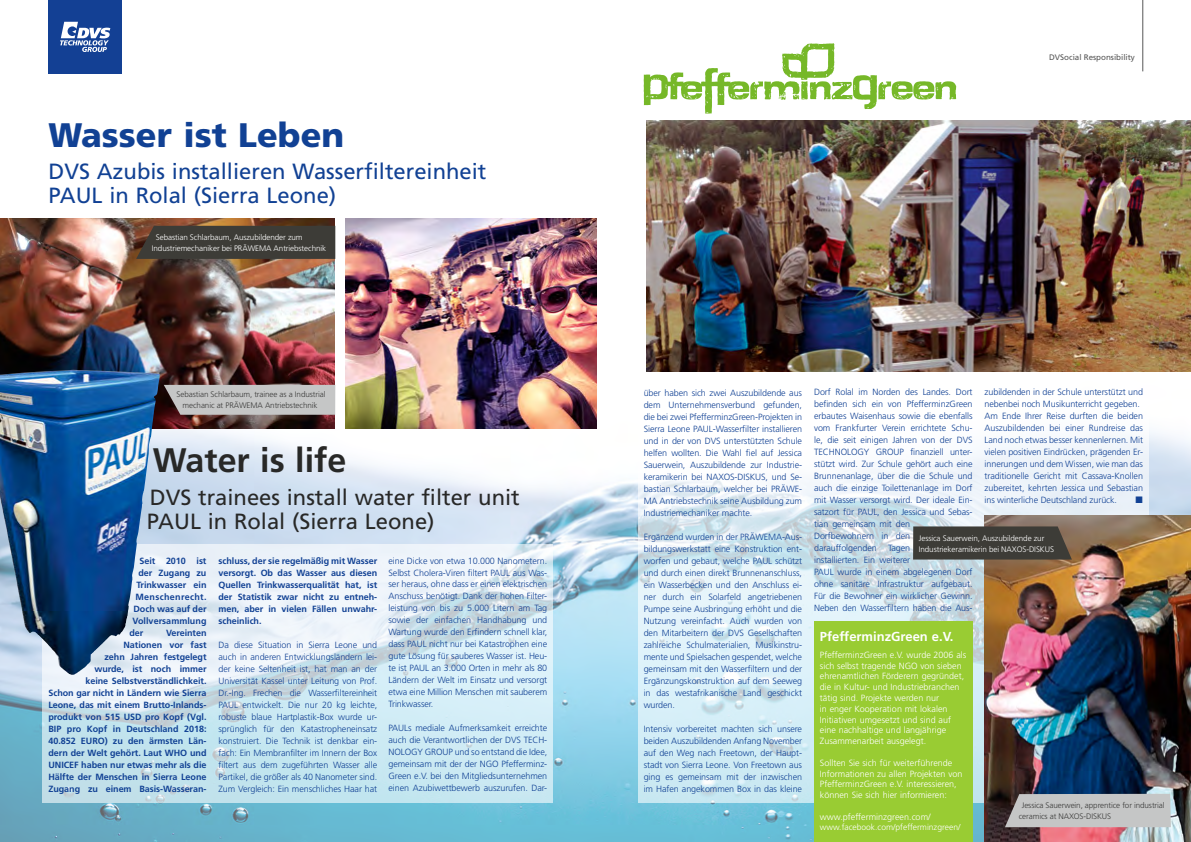
<style>
.page{position:relative;width:1191px;height:842px;background:#fff}
.page>*{position:absolute;margin:0;border:0;box-sizing:border-box;transform-origin:0 0}
.t1{font:900 34px "Frutiger";color:#114194}
.t2{font:700 34px "Frutiger";color:#282827}
.t3{font:22px/24px "Frutiger";color:#114194}
.t4{font:22px/24px "Frutiger";color:#282827}
.t5{font:700 13px "Frutiger";color:#fff}
.t6{font:300 9px/12px "Frutiger";letter-spacing:-.01em;color:#114194;text-align:justify}
.t7{font:700 9px/12px "Frutiger";letter-spacing:-.005em;color:#114194;text-align:right}
.t8{font:300 9px/10.8px "Frutiger";color:#fff}
.t9{font:700 9px "Frutiger";letter-spacing:.035em;color:#114194}
.t10{font:300 8.5px "Frutiger";color:#fff}
.t11{font:300 8px/11px "Frutiger";letter-spacing:-.01em;color:#fff}
.t12{font:300 8px/11px "Frutiger";letter-spacing:-.01em;color:#3b3b3a}
.t13{font:8px "Frutiger";color:#565656}
</style>
<div class="page">
<img style="left:0;top:313px;width:1191px;height:529px">
<svg style="left:638px;top:313px;width:510px;height:489px"></svg>
<img style="left:984px;top:516px;width:207px;height:326px">
<img style="left:0;top:218px;width:334px;height:210px">
<img style="left:346px;top:218px;width:250px;height:210px">
<img style="left:646px;top:120px;width:545px;height:251px">
<div style="left:48px;top:0;width:74px;height:74px;background:#134094"></div>
<svg style="left:60px;top:22px;width:50px;height:30px"></svg>
<svg style="left:643px;top:43px;width:313px;height:71px"></svg>
<hr style="left:1142px;top:0;width:1px;height:71px;background:#565656">
<svg style="left:43px;top:544px;width:510px;height:258px;background:#cbe0ec"></svg>
<div style="left:814px;top:621px;width:158px;height:221px;background:#9c3"></div>
<img style="left:0;top:368px;width:72px;height:265px">
<svg style="left:913px;top:526px;width:158px;height:33px;background:#413f3a"></svg>
<div style="left:1005px;top:794px;width:165px;height:33px;background:#c5c6c6"></div>
<div style="left:136px;top:226px;width:199px;height:33px;background:#3d3c37"></div>
<svg style="left:164px;top:385px;width:171px;height:30px;background:#bcbbbb"></svg>
<svg style="left:1135px;top:497px;width:7px;height:6px"></svg>
<h1 class="t1" style="left:48px;top:114px;width:297px">Wasser ist Leben</h1>
<h2 class="t3" style="left:48px;top:160px;width:439px">DVS Azubis installieren Wasserfiltereinheit<br>PAUL in Rolal (Sierra Leone)</h2>
<p class="t11" style="left:152px;top:232px;width:176px;text-indent:4px">Sebastian Schlarbaum, Auszubildender zum<br>Industriemechaniker bei PRÄWEMA Antriebstechnik</p>
<p class="t12" style="left:176px;top:389px;width:150px;text-align:center">Sebastian Schlarbaum, trainee as a Industrial mechanic at PRÄWEMA Antriebstechnik</p>
<h1 class="t2" style="left:153px;top:440px;width:195px">Water is life</h1>
<h2 class="t4" style="left:147px;top:485px;width:374px">DVS trainees install water filter unit<br>PAUL in Rolal (Sierra Leone)</h2>
<p class="t7" style="left:139px;top:554px;width:68px">Seit 2010 ist</p>
<p class="t7" style="left:138px;top:566px;width:69px">der Zugang zu</p>
<p class="t7" style="left:136px;top:578px;width:72px">Trinkwasser ein</p>
<p class="t9" style="left:135px;top:591px;width:73px">Menschenrecht.</p>
<p class="t7" style="left:133px;top:602px;width:75px">Doch was auf der</p>
<p class="t7" style="left:132px;top:614px;width:76px">Vollversammlung</p>
<p class="t7" style="left:129px;top:626px;width:15px">der</p>
<p class="t7" style="left:48px;top:626px;width:160px">Vereinten<br>Nationen vor fast<br>zehn Jahren festgelegt<br>wurde, ist noch immer<br>keine Selbstverständlichkeit.<br>Schon gar nicht in Ländern wie Sierra<br>Leone, das mit einem Brutto-Inlands&shy;produkt von 515 USD pro Kopf (Vgl.<br>BIP pro Kopf in Deutschland 2018:<br>40.852 EURO) zu den ärmsten Län&shy;dern der Welt gehört. Laut WHO und<br>UNICEF haben nur etwas mehr als die<br>Hälfte der Menschen in Sierra Leone<br>Zugang zu einem Basis-Wasseran-</p>
<p class="t7" style="left:218px;top:554px;width:160px;text-align:justify">schluss, der sie regelmäßig mit Wasser versorgt. Ob das Wasser aus diesen Quellen Trinkwasserqualität hat, ist der Statistik zwar nicht zu entneh&shy;men, aber in vielen Fällen unwahr&shy;scheinlich.</p>
<p class="t6" style="left:218px;top:638px;width:160px">Da diese Situation in Sierra Leone und auch in anderen Entwicklungsländern lei&shy;der keine Seltenheit ist, hat man an der Universität Kassel unter Leitung von Prof.<br>Dr.-Ing. Frechen die Wasserfiltereinheit PAUL entwickelt. Die nur 20 kg leichte, robuste blaue Hartplastik-Box wurde ur&shy;sprünglich für den Katastropheneinsatz konstruiert. Die Technik ist denkbar ein&shy;fach: Ein Membranfilter im Innern der Box filtert aus dem zugeführten Wasser alle Partikel, die größer als 40 Nanometer sind.<br>Zum Vergleich: Ein menschliches Haar hat</p>
<p class="t6" style="left:388px;top:554px;width:160px">eine Dicke von etwa 10.000 Nanometern.<br>Selbst Cholera-Viren filtert PAUL aus Was&shy;ser heraus, ohne dass er einen elektrischen Anschuss benötigt. Dank der hohen Filter&shy;leistung von bis zu 5.000 Litern am Tag sowie der einfachen Handhabung und Wartung wurde den Erfindern schnell klar, dass PAUL nicht nur bei Katastrophen eine gute Lösung für sauberes Wasser ist. Heu&shy;te ist PAUL an 3.000 Orten in mehr als 80<br>Ländern der Welt im Einsatz und versorgt etwa eine Million Menschen mit sauberem Trinkwasser.</p>
<p class="t6" style="left:388px;top:722px;width:160px">PAULs mediale Aufmerksamkeit erreichte auch die Verantwortlichen der DVS TECH-NOLOGY GROUP und so entstand die Idee, gemeinsam mit der der NGO Pfefferminz-Green e.V. bei den Mitgliedsunternehmen einen Azubiwettbewerb auszurufen. Dar-</p>
<p class="t13" style="left:1049px;top:53px;width:87px">DVSocial Responsibility</p>
<p class="t6" style="left:643px;top:387px;width:160px">über haben sich zwei Auszubildende aus dem Unternehmensverbund gefunden, die bei zwei PfefferminzGreen-Projekten in Sierra Leone PAUL-Wasserfilter installieren und in der von DVS unterstützten Schule helfen wollten. Die Wahl fiel auf Jessica Sauerwein, Auszubildende zur Industrie&shy;keramikerin bei NAXOS-DISKUS, und Se&shy;bastian Schlarbaum, welcher bei PRÄWE-MA Antriebstechnik seine Ausbildung zum Industriemechaniker machte.</p>
<p class="t6" style="left:643px;top:531px;width:160px">Ergänzend wurden in der PRÄWEMA-Aus&shy;bildungswerkstatt eine Konstruktion ent&shy;worfen und gebaut, welche PAUL schützt und durch einen direkt Brunnenanschluss, ein Wasserbecken und den Anschluss ei&shy;ner durch ein Solarfeld angetriebenen Pumpe seine Ausbringung erhöht und die Nutzung vereinfacht. Auch wurden von den Mitarbeitern der DVS Gesellschaften zahlreiche Schulmaterialien, Musikinstru&shy;mente und Spielsachen gespendet, welche gemeinsam mit den Wasserfiltern und der Ergänzungskonstruktion auf dem Seeweg in das westafrikanische Land geschickt wurden.</p>
<p class="t6" style="left:643px;top:722px;width:160px">Intensiv vorbereitet machten sich unsere beiden Auszubildenden Anfang November auf den Weg nach Freetown, der Haupt&shy;stadt von Sierra Leone. Von Freetown aus ging es gemeinsam mit der inzwischen im Hafen angekommen Box in das kleine</p>
<p class="t6" style="left:814px;top:386px;width:160px;text-align:left">Dorf Rolal im Norden des Landes. Dort befinden sich ein von PfefferminzGreen erbautes Waisenhaus sowie die ebenfalls vom Frankfurter Verein errichtete Schu&shy;le, die seit einigen Jahren von der DVS TECHNOLOGY GROUP finanziell unter&shy;stützt wird. Zur Schule gehört auch eine Brunnenanlage, über die die Schule und auch die einzige Toilettenanlage im Dorf mit Wasser versorgt wird. Der ideale Ein&shy;satzort für PAUL, den Jessica und Sebas&shy;tian gemeinsam mit den Dorfbewohnern in den darauffolgenden</p>
<p class="t6" style="left:984px;top:386px;width:160px;text-align:left">zubildenden in der Schule unterstützt und nebenbei noch Musikunterricht gegeben.<br>Am Ende Ihrer Reise durften die beiden Auszubildenden bei einer Rundreise das Land noch etwas besser kennenlernen. Mit vielen positiven Eindrücken, prägenden Er&shy;innerungen und dem Wissen, wie man das traditionelle Gericht mit Cassava-Knollen zubereitet, kehrten Jessica und Sebastian ins winterliche Deutschland zurück.</p>
<p class="t11" style="left:918px;top:532px;width:137px">Jessica Sauerwein, Auszubildende zur<br>Industriekeramikerin bei NAXOS-DISKUS</p>
<p class="t6" style="left:814px;top:542px;width:160px;text-align:left;text-indent:74px">Tagen<br>installierten. Ein weiterer<br>PAUL wurde in einem abgelegenen Dorf ohne sanitäre Infrastruktur aufgebaut.<br>Für die Bewohner ein wirklicher Gewinn.<br>Neben den Wasserfiltern haben die Aus-</p>
<h3 class="t5" style="left:820px;top:629px;width:135px">PfefferminzGreen e.V.</h3>
<p class="t8" style="left:820px;top:649px;width:148px">PfefferminzGreen e.V. wurde 2006 als sich selbst tragende NGO von sieben ehrenamtlichen Förderern gegründet, die in Kultur- und Industriebranchen tätig sind. Projekte werden nur<br>in enger Kooperation mit lokalen Initiativen umgesetzt und sind auf eine nachhaltige und langjährige Zusammenarbeit ausgelegt.</p>
<p class="t8" style="left:820px;top:757px;width:144px">Sollten Sie sich für weiterführende Informationen zu allen Projekten von PfefferminzGreen e.V. interessieren, können Sie sich hier informieren:</p>
<p class="t8" style="left:820px;top:811px;width:112px">www.pfefferminzgreen.com/</p>
<p class="t10" style="left:820px;top:822px;width:142px">www.facebook.com/pfefferminzgreen/</p>
<p class="t12" style="left:1018px;top:800px;width:147px;text-indent:3px">Jessica Sauerwein, apprentice for industrial ceramics at NAXOS-DISKUS</p>
</div>
